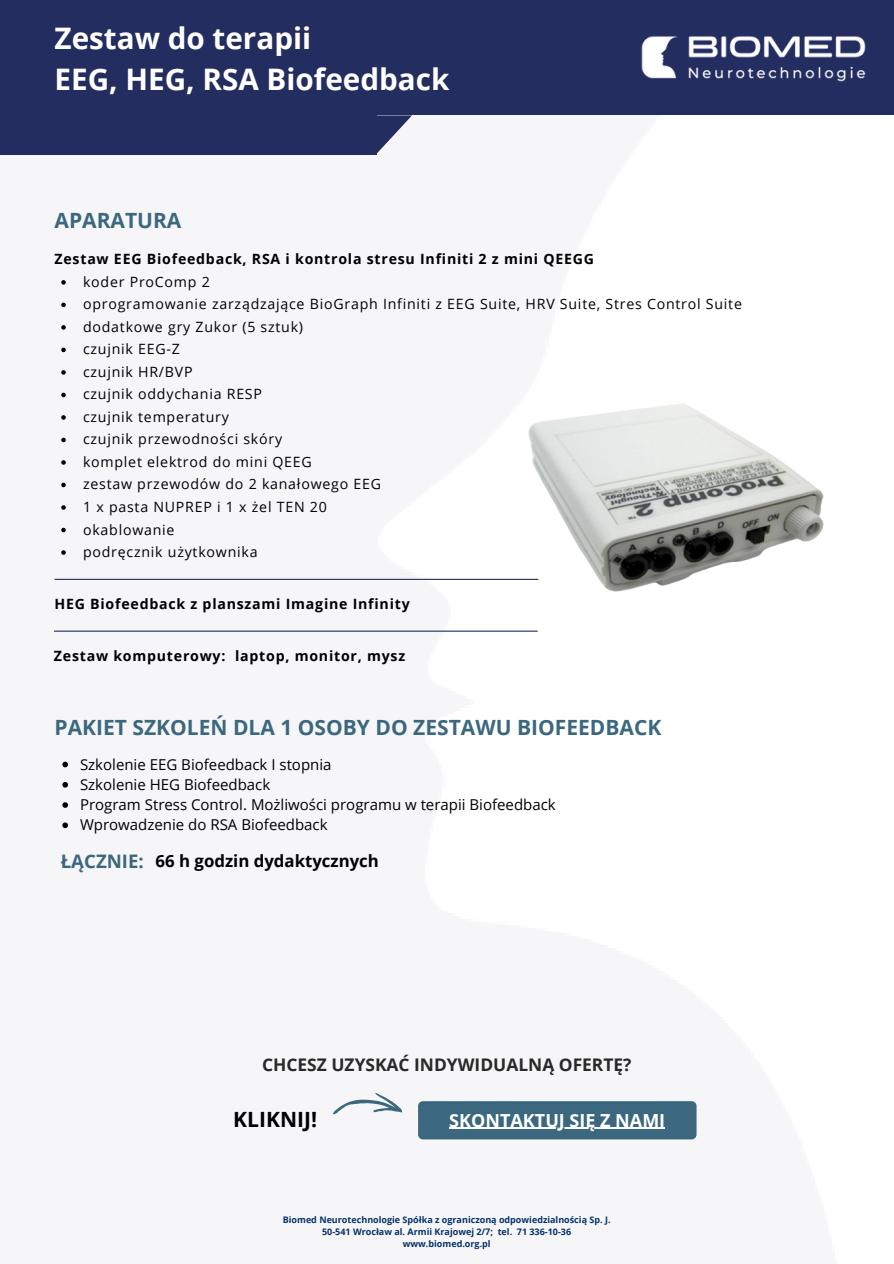
<style>
.page{position:relative;width:894px;height:1264px;background:#fff}
.page>*{position:absolute;margin:0;border:0;box-sizing:border-box;transform-origin:0 0}
.t1{font:700 29.7px/41.2px "Open Sans";color:#fff}
.t2{font:700 21px "Open Sans";color:#3b687e}
.t3{font:700 21px "Open Sans";color:#000}
.t4{font:700 18.6px "Open Sans";color:#3b687e}
.t5{font:700 18px "Open Sans";color:#fff}
.t6{font:700 17.4px "Open Sans";color:#292929}
.t7{font:700 16.8px "Open Sans";color:#000}
.t8{font:15px "Open Sans";color:#000}
.t9{font:14.1px "Open Sans";letter-spacing:.055em;color:#000}
.t10{font:700 14.1px "Open Sans";letter-spacing:.055em;color:#000}
.t11{font:700 9px "Open Sans";color:#063269}
</style>
<div class="page">
<div style="left:0;top:0;width:893px;height:115px;background:#242d5f"></div>
<div style="left:0;top:115px;width:376px;height:39px;background:#242d5f"></div>
<svg style="left:376px;top:115px;width:36px;height:39px"></svg>
<hr style="left:54px;top:579px;width:484px;height:1px;background:#242d5f">
<hr style="left:54px;top:630px;width:483px;height:1px;background:#242d5f">
<img style="left:641px;top:36px;width:225px;height:46px">
<svg style="left:333px;top:1092px;width:70px;height:23px"></svg>
<div style="left:418px;top:1101px;width:278px;height:38px;background:#3b687e;border-radius:5px"></div>
<hr style="left:449px;top:1127px;width:216px;height:1px;background:#fff">
<svg style="left:61px;top:280px;width:5px;height:4px"></svg>
<svg style="left:61px;top:302px;width:5px;height:5px"></svg>
<svg style="left:61px;top:325px;width:5px;height:4px"></svg>
<svg style="left:61px;top:347px;width:5px;height:5px"></svg>
<svg style="left:61px;top:370px;width:5px;height:4px"></svg>
<svg style="left:61px;top:392px;width:5px;height:5px"></svg>
<svg style="left:61px;top:415px;width:5px;height:4px"></svg>
<svg style="left:61px;top:437px;width:5px;height:5px"></svg>
<svg style="left:61px;top:460px;width:5px;height:4px"></svg>
<svg style="left:61px;top:482px;width:5px;height:5px"></svg>
<svg style="left:61px;top:505px;width:5px;height:4px"></svg>
<svg style="left:61px;top:527px;width:5px;height:5px"></svg>
<svg style="left:61px;top:550px;width:5px;height:4px"></svg>
<img style="left:487px;top:404px;width:337px;height:188px">
<svg style="left:62px;top:761px;width:6px;height:6px"></svg>
<svg style="left:62px;top:782px;width:6px;height:5px"></svg>
<svg style="left:62px;top:802px;width:6px;height:5px"></svg>
<svg style="left:62px;top:822px;width:6px;height:6px"></svg>
<p class="t1" style="left:54px;top:17px;width:396px">Zestaw do terapii<br>EEG, HEG, RSA Biofeedback</p>
<p class="t2" style="left:54px;top:205px;width:128px">APARATURA</p>
<p class="t10" style="left:54px;top:249px;width:541px">Zestaw EEG Biofeedback, RSA i kontrola stresu Infiniti 2 z mini QEEGG</p>
<p class="t9" style="left:83px;top:272px;width:128px">koder ProComp 2</p>
<p class="t9" style="left:83px;top:294px;width:660px">oprogramowanie zarządzające BioGraph Infiniti z EEG Suite, HRV Suite, Stres Control Suite</p>
<p class="t9" style="left:83px;top:317px;width:221px">dodatkowe gry Zukor (5 sztuk)</p>
<p class="t9" style="left:83px;top:339px;width:98px">czujnik EEG-Z</p>
<p class="t9" style="left:83px;top:362px;width:111px">czujnik HR/BVP</p>
<p class="t9" style="left:83px;top:384px;width:180px">czujnik oddychania RESP</p>
<p class="t9" style="left:83px;top:407px;width:147px">czujnik temperatury</p>
<p class="t9" style="left:83px;top:429px;width:200px">czujnik przewodności skóry</p>
<p class="t9" style="left:83px;top:452px;width:230px">komplet elektrod do mini QEEG</p>
<p class="t9" style="left:83px;top:474px;width:299px">zestaw przewodów do 2 kanałowego EEG</p>
<p class="t9" style="left:83px;top:497px;width:245px">1 x pasta NUPREP i 1 x żel TEN 20</p>
<p class="t9" style="left:83px;top:519px;width:93px">okablowanie</p>
<p class="t9" style="left:83px;top:542px;width:176px">podręcznik użytkownika</p>
<h5 class="t10" style="left:54px;top:594px;width:356px">HEG Biofeedback z planszami Imagine Infinity</h5>
<h5 class="t10" style="left:54px;top:646px;width:353px">Zestaw komputerowy: laptop, monitor, mysz</h5>
<h3 class="t2" style="left:54px;top:712px;width:608px">PAKIET SZKOLEŃ DLA 1 OSOBY DO ZESTAWU BIOFEEDBACK</h3>
<h4 class="t8" style="left:80px;top:753px;width:253px">Szkolenie EEG Biofeedback I stopnia</h4>
<h3 class="t8" style="left:80px;top:773px;width:192px">Szkolenie HEG Biofeedback</h3>
<h2 class="t8" style="left:80px;top:794px;width:477px">Program Stress Control. Możliwości programu w terapii Biofeedback</h2>
<p class="t8" style="left:80px;top:814px;width:249px">Wprowadzenie do RSA Biofeedback</p>
<p class="t4" style="left:61px;top:848px;width:84px">ŁĄCZNIE:</p>
<h3 class="t7" style="left:156px;top:849px;width:225px">66 h godzin dydaktycznych</h3>
<p class="t6" style="left:262px;top:1052px;width:371px">CHCESZ UZYSKAĆ INDYWIDUALNĄ OFERTĘ?</p>
<h5 class="t3" style="left:233px;top:1104px;width:85px">KLIKNIJ!</h5>
<h2 class="t5" style="left:449px;top:1107px;width:217px">SKONTAKTUJ SIĘ Z NAMI</h2>
<p class="t11" style="left:283px;top:1213px;width:329px">Biomed Neurotechnologie Spółka z ograniczoną odpowiedzialnością Sp. J.</p>
<p class="t11" style="left:322px;top:1225px;width:250px">50-541 Wrocław al. Armii Krajowej 2/7; tel. 71 336-10-36</p>
<p class="t11" style="left:403px;top:1237px;width:89px">www.biomed.org.pl</p>
</div>
